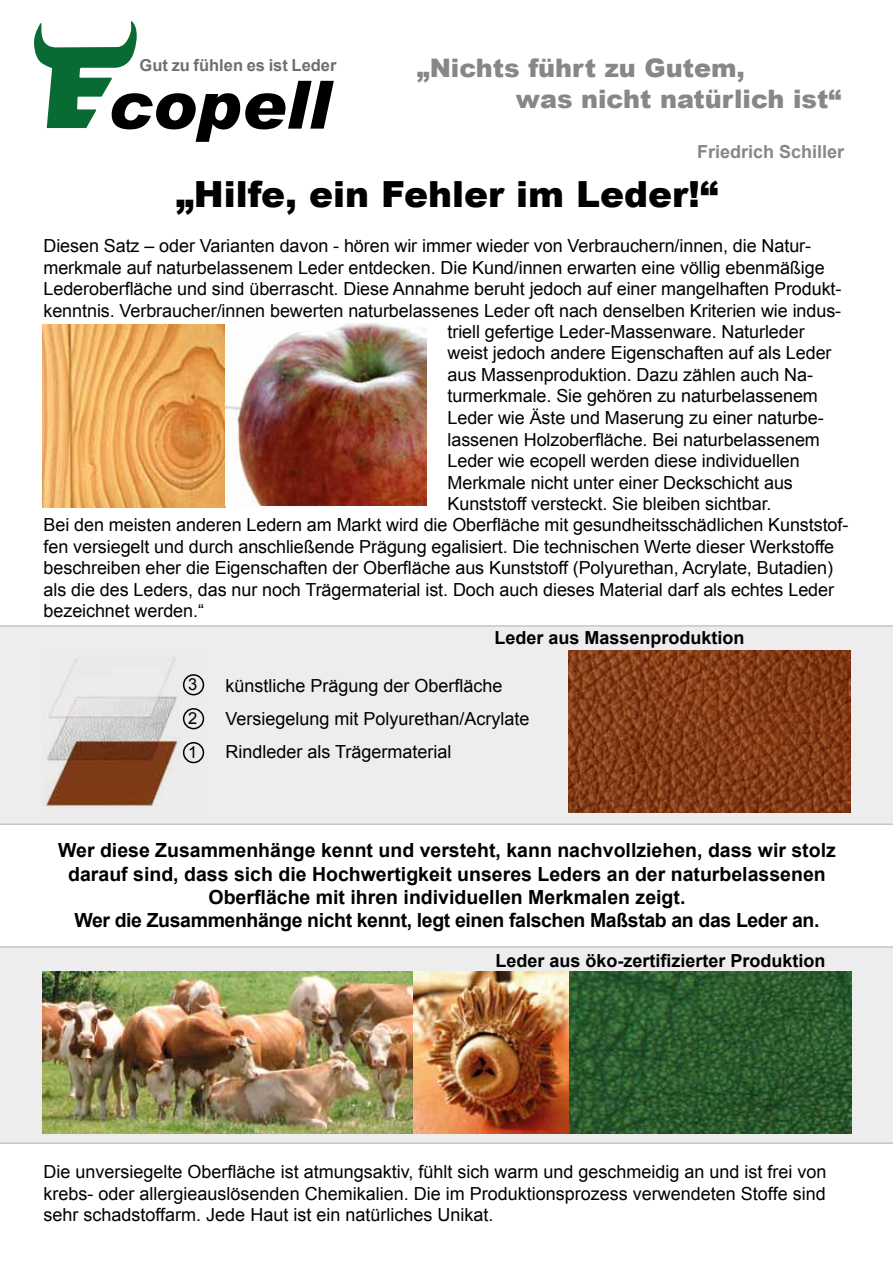
<style>
.page{position:relative;width:893px;height:1263px;background:#fff}
.page>*{position:absolute;margin:0;border:0;box-sizing:border-box;transform-origin:0 0}
.t1{font:italic 900 66.75px "Arial";color:#000}
.t2{font:900 36px "Arial";color:#000}
.t3{font:900 25.5px/30.6px "Arial";color:#878787}
.t4{font:700 19.5px/23.4px "Arial";color:#000;text-align:center}
.t5{font:18px/21.6px "Arial";letter-spacing:-.005em;color:#000}
.t6{font:700 18px "Arial";color:#000}
.t7{font:700 18px "Arial";color:#878787}
.t8{font:700 16.5px "Arial";color:#706f6f}
.t9{font:16.5px "Arial";color:#000}
</style>
<div class="page">
<svg style="left:34px;top:21px;width:103px;height:107px"></svg>
<div style="left:0;top:625px;width:893px;height:200px;background:#ededed"></div>
<img style="left:43px;top:651px;width:161px;height:161px">
<div style="left:183px;top:742px;width:21px;height:21px;border:2px solid #000;border-radius:50%"></div>
<div style="left:183px;top:708px;width:21px;height:21px;border:2px solid #000;border-radius:50%"></div>
<div style="left:183px;top:674px;width:21px;height:21px;border:2px solid #000;border-radius:50%"></div>
<img style="left:568px;top:651px;width:282px;height:161px">
<svg style="left:0;top:946px;width:893px;height:198px;background:#e5e6e4"></svg>
<img style="left:43px;top:324px;width:182px;height:183px">
<img style="left:225px;top:322px;width:201px;height:183px">
<img style="left:43px;top:972px;width:371px;height:161px">
<img style="left:414px;top:972px;width:155px;height:161px">
<img style="left:569px;top:972px;width:282px;height:161px">
<p class="t8" style="left:140px;top:54px;width:198px">Gut zu fühlen es ist Leder</p>
<h1 class="t1" style="left:108px;top:64px;width:224px">copell</h1>
<h3 class="t3" style="left:516px;top:52px;width:327px;text-indent:-99px">„Nichts führt zu Gutem,<br>was nicht natürlich ist“</h3>
<p class="t7" style="left:697px;top:140px;width:149px">Friedrich Schiller</p>
<h2 class="t2" style="left:176px;top:168px;width:544px">„Hilfe, ein Fehler im Leder!“</h2>
<p class="t5" style="left:43px;top:235px;width:799px">Diesen Satz – oder Varianten davon - hören wir immer wieder von Verbrauchern/innen, die Natur&shy;merkmale auf naturbelassenem Leder entdecken. Die Kund/innen erwarten eine völlig ebenmäßige Lederoberfläche und sind überrascht. Diese Annahme beruht jedoch auf einer mangelhaften Produkt&shy;kenntnis. Verbraucher/innen bewerten naturbelassenes Leder oft nach denselben Kriterien wie indus-</p>
<p class="t5" style="left:447px;top:321px;width:386px">triell gefertige Leder-Massenware. Naturleder weist jedoch andere Eigenschaften auf als Leder aus Massenproduktion. Dazu zählen auch Na&shy;turmerkmale. Sie gehören zu naturbelassenem Leder wie Äste und Maserung zu einer naturbe&shy;lassenen Holzoberfläche. Bei naturbelassenem Leder wie ecopell werden diese individuellen Merkmale nicht unter einer Deckschicht aus Kunststoff versteckt. Sie bleiben sichtbar.</p>
<p class="t5" style="left:44px;top:514px;width:806px">Bei den meisten anderen Ledern am Markt wird die Oberfläche mit gesundheitsschädlichen Kunststof&shy;fen versiegelt und durch anschließende Prägung egalisiert. Die technischen Werte dieser Werkstoffe beschreiben eher die Eigenschaften der Oberfläche aus Kunststoff (Polyurethan, Acrylate, Butadien) als die des Leders, das nur noch Trägermaterial ist. Doch auch dieses Material darf als echtes Leder bezeichnet werden.“</p>
<p class="t9" style="left:188px;top:673px;width:11px">3</p>
<p class="t9" style="left:188px;top:707px;width:11px">2</p>
<p class="t9" style="left:188px;top:741px;width:11px">1</p>
<p class="t6" style="left:494px;top:626px;width:252px">Leder aus Massenproduktion</p>
<p class="t5" style="left:225px;top:675px;width:279px">künstliche Prägung der Oberfläche</p>
<p class="t5" style="left:225px;top:703px;width:306px;line-height:33px">Versiegelung mit Polyurethan/Acrylate<br>Rindleder als Trägermaterial</p>
<p class="t4" style="left:58px;top:839px;width:779px">Wer diese Zusammenhänge kennt und versteht, kann nachvollziehen, dass wir stolz darauf sind, dass sich die Hochwertigkeit unseres Leders an der naturbelassenen Oberfläche mit ihren individuellen Merkmalen zeigt.<br>Wer die Zusammenhänge nicht kennt, legt einen falschen Maßstab an das Leder an.</p>
<p class="t6" style="left:495px;top:948px;width:332px">Leder aus öko-zertifizierter Produktion</p>
<p class="t5" style="left:44px;top:1161px;width:785px;text-align:justify">Die unversiegelte Oberfläche ist atmungsaktiv, fühlt sich warm und geschmeidig an und ist frei von krebs- oder allergieauslösenden Chemikalien. Die im Produktionsprozess verwendeten Stoffe sind sehr schadstoffarm. Jede Haut ist ein natürliches Unikat.</p>
</div>
